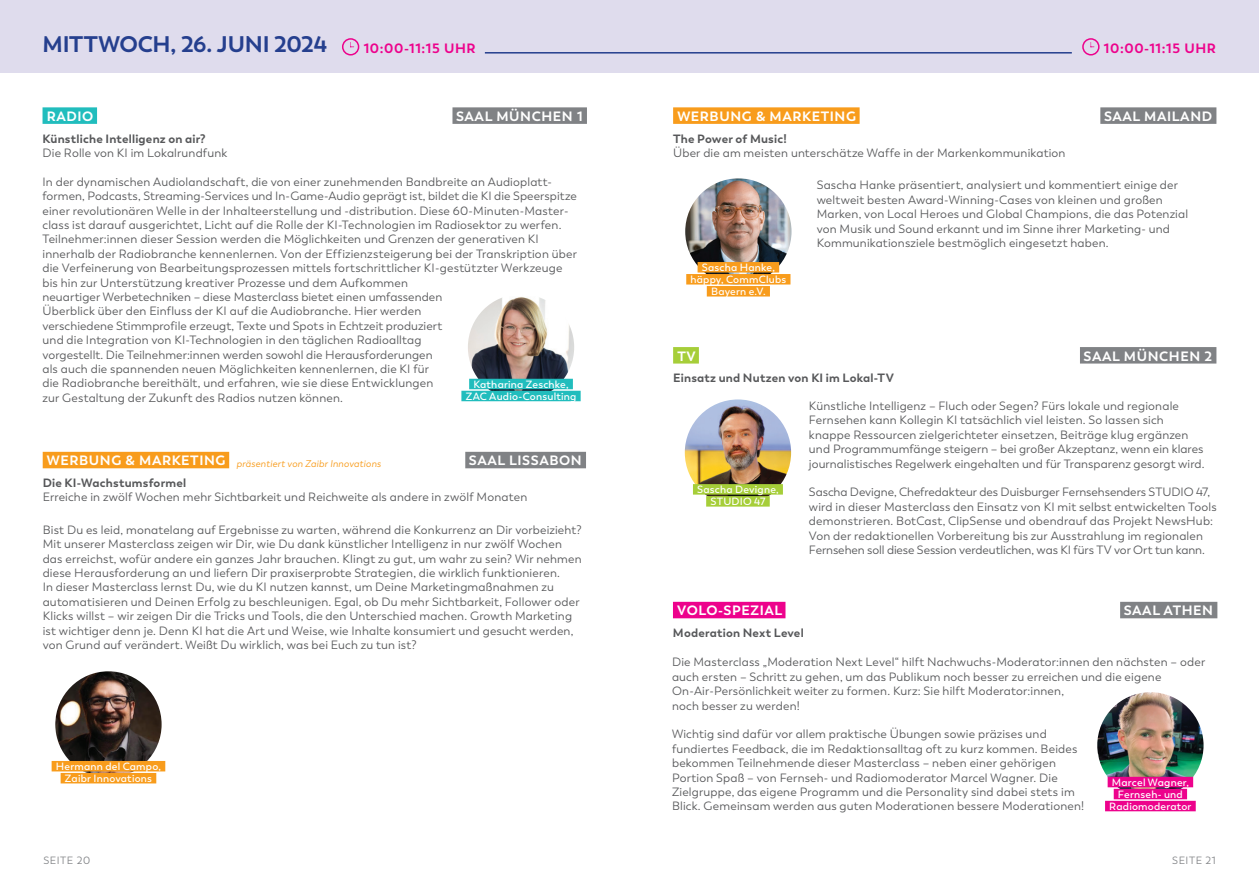
<style>
.page{position:relative;width:1259px;height:893px;background:#fff}
.page>*{position:absolute;margin:0;border:0;box-sizing:border-box;transform-origin:0 0}
.Grosse_Headline{font:700 22.5px "Trenda";letter-spacing:-.01em;color:#253f8e}
.Kleine_Headline{font:700 13.5px "Trenda";letter-spacing:.045em;color:#fff}
.Kleine_Headline-2{font:700 13.5px "Trenda";letter-spacing:.045em;color:#ed028c}
.Copytext{font:12px/14.4px "Trenda";letter-spacing:.015em;color:#57585a}
.Copytext-2{font:700 12px "Trenda";letter-spacing:.02em;color:#57585a}
.Copytext-3{font:600 10.5px "Trenda";letter-spacing:.02em;color:#fff}
.t1{font:10.5px "Trenda";letter-spacing:.055em;color:#808285}
.Kleine_Headline-3{font:italic 9.75px "Trenda";letter-spacing:.02em;color:#f89c1c}
.s1{font-weight:700}
</style>
<div class="page">
<div style="left:0;top:0;width:1259px;height:72px;background:#dfdced"></div>
<hr style="left:485px;top:52px;width:586px;height:2px;background:#253f8e">
<div style="left:43px;top:107px;width:54px;height:17px;background:#21bdbd"></div>
<div style="left:452px;top:107px;width:135px;height:17px;background:#808285"></div>
<div style="left:43px;top:452px;width:186px;height:16px;background:#f89c1c"></div>
<div style="left:465px;top:452px;width:121px;height:16px;background:#808285"></div>
<div style="left:342px;top:38px;width:17px;height:18px;border:2px solid #ed028c;border-radius:50%"></div>
<img style="left:468px;top:294px;width:106px;height:106px;border-radius:53px">
<div style="left:469px;top:379px;width:104px;height:10px;background:#21bdbd"></div>
<div style="left:461px;top:391px;width:119px;height:10px;background:#21bdbd"></div>
<img style="left:55px;top:671px;width:107px;height:107px;border-radius:53px">
<div style="left:52px;top:761px;width:113px;height:10px;background:#f89c1c"></div>
<div style="left:61px;top:773px;width:95px;height:10px;background:#f89c1c"></div>
<svg style="left:1090px;top:42px;width:4px;height:5px"></svg>
<div style="left:1082px;top:38px;width:17px;height:18px;border:2px solid #ed028c;border-radius:50%"></div>
<div style="left:673px;top:602px;width:112px;height:16px;background:#ed028c"></div>
<div style="left:1120px;top:602px;width:97px;height:16px;background:#808285"></div>
<img style="left:1097px;top:692px;width:106px;height:106px;border-radius:53px">
<div style="left:1107px;top:777px;width:86px;height:10px;background:#ed028c"></div>
<div style="left:1113px;top:789px;width:74px;height:10px;background:#ed028c"></div>
<div style="left:1105px;top:801px;width:90px;height:10px;background:#ed028c"></div>
<div style="left:673px;top:347px;width:26px;height:17px;background:#a6ce39"></div>
<div style="left:1080px;top:347px;width:136px;height:17px;background:#808285"></div>
<img style="left:685px;top:399px;width:106px;height:107px;border-radius:53px">
<div style="left:693px;top:484px;width:90px;height:11px;background:#a6ce39"></div>
<div style="left:706px;top:496px;width:63px;height:11px;background:#a6ce39"></div>
<div style="left:673px;top:107px;width:186px;height:17px;background:#f89c1c"></div>
<div style="left:1100px;top:107px;width:116px;height:17px;background:#808285"></div>
<img style="left:685px;top:178px;width:106px;height:107px;border-radius:53px">
<div style="left:697px;top:262px;width:82px;height:11px;background:#f89c1c"></div>
<div style="left:686px;top:274px;width:104px;height:11px;background:#f89c1c"></div>
<div style="left:707px;top:286px;width:63px;height:11px;background:#f89c1c"></div>
<p class="Grosse_Headline" style="left:43px;top:30px;width:286px">MITTWOCH, 26. JUNI 2024</p>
<p class="Kleine_Headline-2" style="left:364px;top:39px;width:113px">10:00-11:15 UHR</p>
<p class="Kleine_Headline" style="left:47px;top:108px;width:48px">RADIO</p>
<p class="Kleine_Headline" style="left:456px;top:108px;width:128px">SAAL MÜNCHEN 1</p>
<p class="Copytext" style="left:43px;top:131px;width:186px"><span class="s1">Künstliche Intelligenz on air?<br></span>Die Rolle von KI im Lokalrundfunk</p>
<p class="Copytext" style="left:43px;top:175px;width:536px">In der dynamischen Audiolandschaft, die von einer zunehmenden Bandbreite an Audioplatt&shy;formen, Podcasts, Streaming-Services und In-Game-Audio geprägt ist, bildet die KI die Speerspitze einer revolutionären Welle in der Inhalteerstellung und -distribution. Diese 60-Minuten-Master&shy;class ist darauf ausgerichtet, Licht auf die Rolle der KI-Technologien im Radiosektor zu werfen.<br>Teilnehmer:innen dieser Session werden die Möglichkeiten und Grenzen der generativen KI innerhalb der Radiobranche kennenlernen. Von der Effizienzsteigerung bei der Transkription über die Verfeinerung von Bearbeitungsprozessen mittels fortschrittlicher KI-gestützter Werkzeuge bis hin zur Unterstützung kreativer Prozesse und dem Aufkommen<br>neuartiger Werbetechniken – diese Masterclass bietet einen umfassenden<br>Überblick über den Einfluss der KI auf die Audiobranche. Hier werden<br>verschiedene Stimmprofile erzeugt, Texte und Spots in Echtzeit produziert<br>und die Integration von KI-Technologien in den täglichen Radioalltag<br>vorgestellt. Die Teilnehmer:innen werden sowohl die Herausforderungen<br>als auch die spannenden neuen Möglichkeiten kennenlernen, die KI für<br>die Radiobranche bereithält, und erfahren, wie sie diese Entwicklungen<br>zur Gestaltung der Zukunft des Radios nutzen können.</p>
<p class="Copytext-3" style="left:473px;top:378px;width:97px">Katharina Zeschke,</p>
<p class="Copytext-3" style="left:466px;top:390px;width:112px">ZAC Audio-Consulting</p>
<p class="Kleine_Headline" style="left:47px;top:452px;width:180px">WERBUNG &amp; MARKETING</p>
<p class="Kleine_Headline" style="left:469px;top:452px;width:114px">SAAL LISSABON</p>
<p class="Copytext" style="left:43px;top:476px;width:486px"><span class="s1">Die KI-Wachstumsformel<br></span>Erreiche in zwölf Wochen mehr Sichtbarkeit und Reichweite als andere in zwölf Monaten</p>
<p class="Kleine_Headline-3" style="left:236px;top:458px;width:146px">präsentiert von Zaibr Innovations</p>
<p class="Copytext" style="left:43px;top:523px;width:540px">Bist Du es leid, monatelang auf Ergebnisse zu warten, während die Konkurrenz an Dir vorbeizieht?<br>Mit unserer Masterclass zeigen wir Dir, wie Du dank künstlicher Intelligenz in nur zwölf Wochen das erreichst, wofür andere ein ganzes Jahr brauchen. Klingt zu gut, um wahr zu sein? Wir nehmen diese Herausforderung an und liefern Dir praxiserprobte Strategien, die wirklich funktionieren.<br>In dieser Masterclass lernst Du, wie du KI nutzen kannst, um Deine Marketingmaßnahmen zu automatisieren und Deinen Erfolg zu beschleunigen. Egal, ob Du mehr Sichtbarkeit, Follower oder Klicks willst – wir zeigen Dir die Tricks und Tools, die den Unterschied machen. Growth Marketing ist wichtiger denn je. Denn KI hat die Art und Weise, wie Inhalte konsumiert und gesucht werden, von Grund auf verändert. Weißt Du wirklich, was bei Euch zu tun ist?</p>
<p class="Copytext-3" style="left:56px;top:760px;width:107px">Hermann del Campo,</p>
<p class="Copytext-3" style="left:65px;top:772px;width:89px">Zaibr Innovations</p>
<p class="Kleine_Headline-2" style="left:1104px;top:39px;width:113px">10:00-11:15 UHR</p>
<p class="Kleine_Headline" style="left:677px;top:108px;width:180px">WERBUNG &amp; MARKETING</p>
<p class="Kleine_Headline" style="left:1104px;top:108px;width:110px">SAAL MAILAND</p>
<p class="Copytext" style="left:673px;top:131px;width:394px"><span class="s1">The Power of Music!<br></span>Über die am meisten unterschätze Waffe in der Markenkommunikation</p>
<p class="Copytext-3" style="left:702px;top:261px;width:75px">Sascha Hanke,</p>
<p class="Copytext-3" style="left:690px;top:273px;width:97px">häppy, CommClubs</p>
<p class="Copytext-3" style="left:711px;top:285px;width:56px">Bayern e.V.</p>
<p class="Copytext" style="left:816px;top:178px;width:373px">Sascha Hanke präsentiert, analysiert und kommentiert einige der weltweit besten Award-Winning-Cases von kleinen und großen Marken, von Local Heroes und Global Champions, die das Potenzial von Musik und Sound erkannt und im Sinne ihrer Marketing- und Kommunikationsziele bestmöglich eingesetzt haben.</p>
<p class="Kleine_Headline" style="left:677px;top:348px;width:20px">TV</p>
<p class="Kleine_Headline" style="left:1083px;top:348px;width:130px">SAAL MÜNCHEN 2</p>
<p class="Copytext-2" style="left:673px;top:371px;width:222px">Einsatz und Nutzen von KI im Lokal-TV</p>
<p class="Copytext" style="left:809px;top:399px;width:397px">Künstliche Intelligenz – Fluch oder Segen? Fürs lokale und regionale Fernsehen kann Kollegin KI tatsächlich viel leisten. So lassen sich knappe Ressourcen zielgerichteter einsetzen, Beiträge klug ergänzen und Programmumfänge steigern – bei großer Akzeptanz, wenn ein klares journalistisches Regelwerk eingehalten und für Transparenz gesorgt wird.</p>
<p class="Copytext" style="left:809px;top:485px;width:409px">Sascha Devigne, Chefredakteur des Duisburger Fernsehsenders STUDIO 47, wird in dieser Masterclass den Einsatz von KI mit selbst entwickelten Tools demonstrieren. BotCast, ClipSense und obendrauf das Projekt NewsHub:<br>Von der redaktionellen Vorbereitung bis zur Ausstrahlung im regionalen Fernsehen soll diese Session verdeutlichen, was KI fürs TV vor Ort tun kann.</p>
<p class="Copytext-3" style="left:697px;top:483px;width:83px">Sascha Devigne,</p>
<p class="Copytext-3" style="left:710px;top:495px;width:57px">STUDIO 47</p>
<p class="Kleine_Headline" style="left:677px;top:602px;width:107px">VOLO-SPEZIAL</p>
<p class="Kleine_Headline" style="left:1123px;top:602px;width:91px">SAAL ATHEN</p>
<p class="Copytext-2" style="left:673px;top:625px;width:132px">Moderation Next Level</p>
<p class="Copytext" style="left:672px;top:655px;width:535px">Die Masterclass „Moderation Next Level“ hilft Nachwuchs-Moderator:innen den nächsten – oder auch ersten – Schritt zu gehen, um das Publikum noch besser zu erreichen und die eigene On-Air-Persönlichkeit weiter zu formen. Kurz: Sie hilft Moderator:innen,<br>noch besser zu werden!</p>
<p class="Copytext" style="left:672px;top:727px;width:414px">Wichtig sind dafür vor allem praktische Übungen sowie präzises und fundiertes Feedback, die im Redaktionsalltag oft zu kurz kommen. Beides bekommen Teilnehmende dieser Masterclass – neben einer gehörigen Portion Spaß – von Fernseh- und Radiomoderator Marcel Wagner. Die Zielgruppe, das eigene Programm und die Personality sind dabei stets im Blick. Gemeinsam werden aus guten Moderationen bessere Moderationen!</p>
<p class="Copytext-3" style="left:1112px;top:776px;width:79px">Marcel Wagner,</p>
<p class="Copytext-3" style="left:1118px;top:788px;width:66px">Fernseh- und</p>
<p class="Copytext-3" style="left:1109px;top:800px;width:84px">Radiomoderator</p>
<p class="t1" style="left:43px;top:854px;width:48px">SEITE 20</p>
<p class="t1" style="left:1172px;top:854px;width:45px">SEITE 21</p>
</div>
